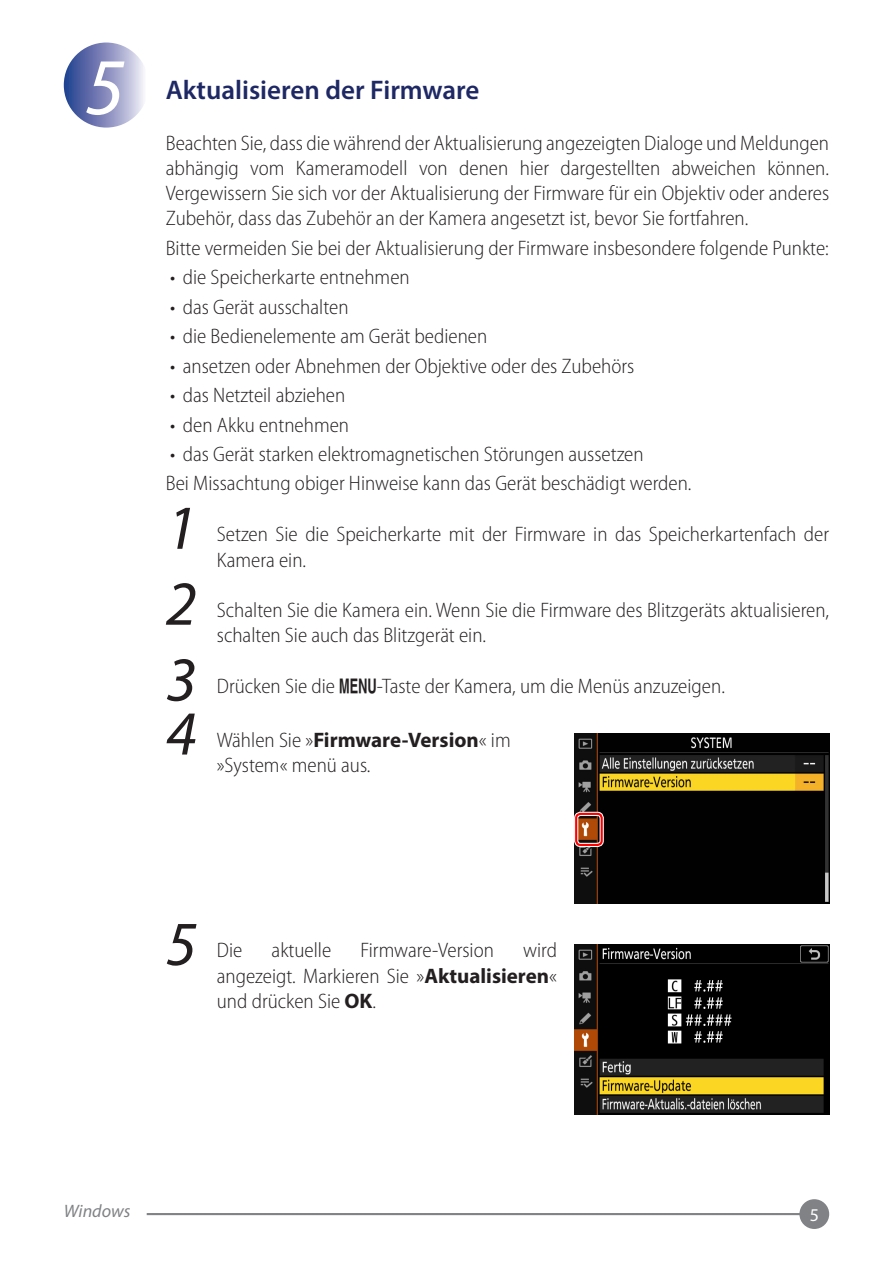
<style>
.page{position:relative;width:893px;height:1263px;background:#fff}
.page>*{position:absolute;margin:0;border:0;box-sizing:border-box;transform-origin:0 0}
.t1{font:italic 81px "Myriad Pro";color:#fff}
.t2{font:italic 63px "Myriad Pro";color:#231f20}
.t3{font:600 27px "Myriad Pro";color:#1e2864}
.t4{font:300 semi-condensed 21px/25.2px "Myriad Pro";color:#231f20}
.t5{font:italic 18px "Myriad Pro";color:#808285}
.t6{font:18px "Myriad Pro";color:#fff}
.s1{font-family:"Z16 ba ICN1";font-weight:400;font-stretch:normal}
.s2{font-weight:700;font-stretch:normal}
</style>
<div class="page">
<hr style="left:147px;top:1213px;width:667px;height:2px;background:#808285">
<div style="left:799px;top:1199px;width:30px;height:30px;background:#808285;border-radius:50%"></div>
<div style="left:64px;top:43px;width:85px;height:85px;background:linear-gradient(to right,#1d368a,#f9f2f9);border-radius:43px"></div>
<img style="left:574px;top:734px;width:255px;height:169px">
<div style="left:574px;top:812px;width:30px;height:35px;border:4px solid #fff;border-radius:4px"></div>
<div style="left:575px;top:813px;width:28px;height:33px;border:2px solid #f00;border-radius:4px"></div>
<img style="left:574px;top:944px;width:255px;height:170px">
<h1 class="t1" style="left:85px;top:37px;width:41px">5</h1>
<p class="t3" style="left:166px;top:73px;width:315px">Aktualisieren der Firmware</p>
<p class="t4" style="left:166px;top:131px;width:665px;text-align:justify">Beachten Sie, dass die während der Aktualisierung angezeigten Dialoge und Meldungen abhängig vom Kameramodell von denen hier dargestellten abweichen können.<br>Vergewissern Sie sich vor der Aktualisierung der Firmware für ein Objektiv oder anderes Zubehör, dass das Zubehör an der Kamera angesetzt ist, bevor Sie fortfahren.</p>
<p class="t4" style="left:166px;top:236px;width:665px">Bitte vermeiden Sie bei der Aktualisierung der Firmware insbesondere folgende Punkte:</p>
<p class="t4" style="left:170px;top:265px;width:241px">• die Speicherkarte entnehmen</p>
<p class="t4" style="left:170px;top:295px;width:180px">• das Gerät ausschalten</p>
<p class="t4" style="left:170px;top:324px;width:319px">• die Bedienelemente am Gerät bedienen</p>
<p class="t4" style="left:170px;top:354px;width:466px">• ansetzen oder Abnehmen der Objektive oder des Zubehörs</p>
<p class="t4" style="left:170px;top:383px;width:177px">• das Netzteil abziehen</p>
<p class="t4" style="left:170px;top:412px;width:181px">• den Akku entnehmen</p>
<p class="t4" style="left:166px;top:440px;width:527px;line-height:29.4px">• das Gerät starken elektromagnetischen Störungen aussetzen<br>Bei Missachtung obiger Hinweise kann das Gerät beschädigt werden.</p>
<h2 class="t2" style="left:166px;top:489px;width:32px">1</h2>
<p class="t4" style="left:217px;top:522px;width:614px">Setzen Sie die Speicherkarte mit der Firmware in das Speicherkartenfach der<br>Kamera ein.</p>
<h2 class="t2" style="left:166px;top:565px;width:32px">2</h2>
<h2 class="t2" style="left:166px;top:641px;width:32px">3</h2>
<h2 class="t2" style="left:166px;top:694px;width:32px">4</h2>
<p class="t4" style="left:217px;top:598px;width:614px">Schalten Sie die Kamera ein. Wenn Sie die Firmware des Blitzgeräts aktualisieren, schalten Sie auch das Blitzgerät ein.</p>
<p class="t4" style="left:217px;top:674px;width:510px">Drücken Sie die <span class="s1">G</span>-Taste der Kamera, um die Menüs anzuzeigen.</p>
<p class="t4" style="left:217px;top:728px;width:295px">Wählen Sie »<span class="s2">Firmware-Version</span>« im »System« menü aus.</p>
<h2 class="t2" style="left:166px;top:905px;width:32px">5</h2>
<p class="t4" style="left:217px;top:938px;width:342px;text-align:justify;text-indent:306px">wird angezeigt. Markieren Sie »<span class="s2">Aktualisieren</span>« und drücken Sie <span class="s2">OK</span>.</p>
<p class="t4" style="left:217px;top:938px;width:27px">Die</p>
<p class="t4" style="left:272px;top:938px;width:61px">aktuelle</p>
<p class="t4" style="left:361px;top:938px;width:135px">Firmware-Version</p>
<p class="t5" style="left:64px;top:1200px;width:68px">Windows</p>
<p class="t6" style="left:810px;top:1204px;width:11px">5</p>
</div>
